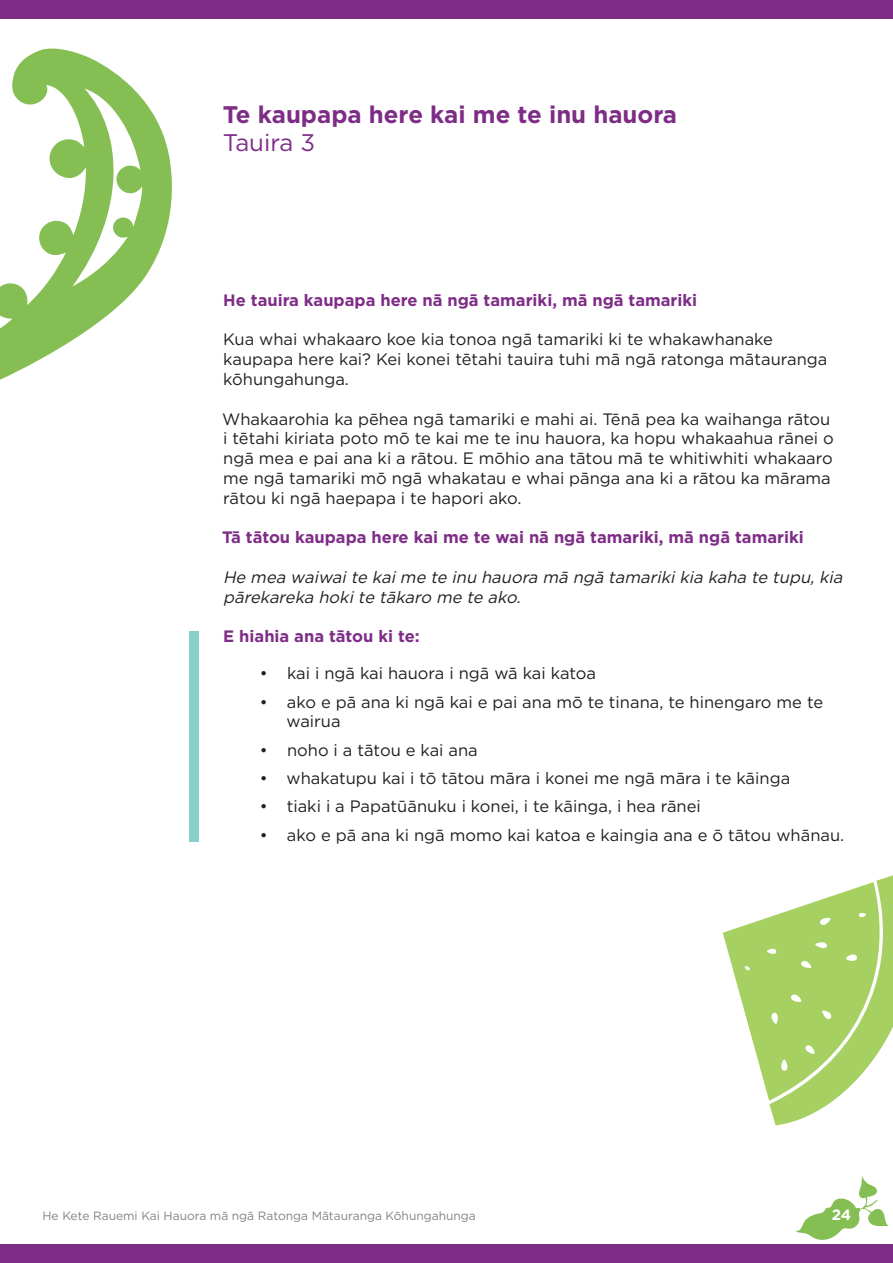
<style>
.page{position:relative;width:893px;height:1263px;background:#fff}
.page>*{position:absolute;margin:0;border:0;box-sizing:border-box;transform-origin:0 0}
.HE_heading{font:700 24px/28.8px "Gotham";color:#7e2d87}
.text{font:16.5px/19.8px "Gotham";color:#231f20}
.subby{font:700 16.5px "Gotham";color:#7e2d87}
.text-2{font:italic 16.5px/19.8px "Gotham";color:#231f20}
.t1{font:700 15px "Gotham";color:#fff}
.t2{font:12px "Gotham";color:#808285}
.s1{font-weight:400}
</style>
<div class="page">
<svg style="left:796px;top:1176px;width:93px;height:64px"></svg>
<div style="left:0;top:1245px;width:893px;height:18px;background:#7e2d87"></div>
<div style="left:0;top:0;width:893px;height:18px;background:#7e2d87"></div>
<div style="left:189px;top:631px;width:10px;height:211px;background:#86cfca"></div>
<svg style="left:0;top:48px;width:172px;height:332px"></svg>
<svg style="left:723px;top:875px;width:170px;height:250px"></svg>
<p class="HE_heading" style="left:223px;top:100px;width:456px">Te kaupapa here kai me te inu hauora<br><span class="s1">Tauira 3</span></p>
<p class="subby" style="left:223px;top:289px;width:475px">He tauira kaupapa here nā ngā tamariki, mā ngā tamariki</p>
<p class="text" style="left:223px;top:329px;width:606px">Kua whai whakaaro koe kia tonoa ngā tamariki ki te whakawhanake kaupapa here kai? Kei konei tētahi tauira tuhi mā ngā ratonga mātauranga kōhungahunga.</p>
<p class="text" style="left:222px;top:409px;width:613px">Whakaarohia ka pēhea ngā tamariki e mahi ai. Tēnā pea ka waihanga rātou i tētahi kiriata poto mō te kai me te inu hauora, ka hopu whakaahua rānei o ngā mea e pai ana ki a rātou. E mōhio ana tātou mā te whitiwhiti whakaaro me ngā tamariki mō ngā whakatau e whai pānga ana ki a rātou ka mārama rātou ki ngā haepapa i te hapori ako.</p>
<p class="subby" style="left:222px;top:527px;width:583px">Tā tātou kaupapa here kai me te wai nā ngā tamariki, mā ngā tamariki</p>
<p class="text-2" style="left:223px;top:567px;width:625px">He mea waiwaite kaime te inu hauora mā ngā tamarikikia kaha te tupu,kia pārekareka hokite tākaro me te ako.</p>
<p class="subby" style="left:223px;top:626px;width:198px">E hiahia ana tātou ki te:</p>
<p class="text" style="left:260px;top:663px;width:338px">• kai i ngā kai hauora i ngā wā kai katoa</p>
<p class="text" style="left:287px;top:691px;width:538px;text-indent:-27px">• ako e pā ana ki ngā kai e pai ana mō te tinana, te hinengaro me te wairua</p>
<p class="text" style="left:260px;top:740px;width:219px">• noho i a tātou e kai ana</p>
<p class="text" style="left:260px;top:768px;width:532px">• whakatupu kai i tō tātou māra i konei me ngā māra i te kāinga</p>
<p class="text" style="left:260px;top:796px;width:442px">• tiaki i a Papatūānuku i konei, i te kāinga, i hea rānei</p>
<p class="text" style="left:260px;top:824px;width:586px">• ako e pā ana ki ngā momo kai katoa e kaingia ana e ō tātou whānau.</p>
<p class="t2" style="left:43px;top:1207px;width:435px">He Kete Rauemi Kai Hauora mā ngā Ratonga Mātauranga Kōhungahunga</p>
<p class="t1" style="left:832px;top:1205px;width:21px">24</p>
</div>
